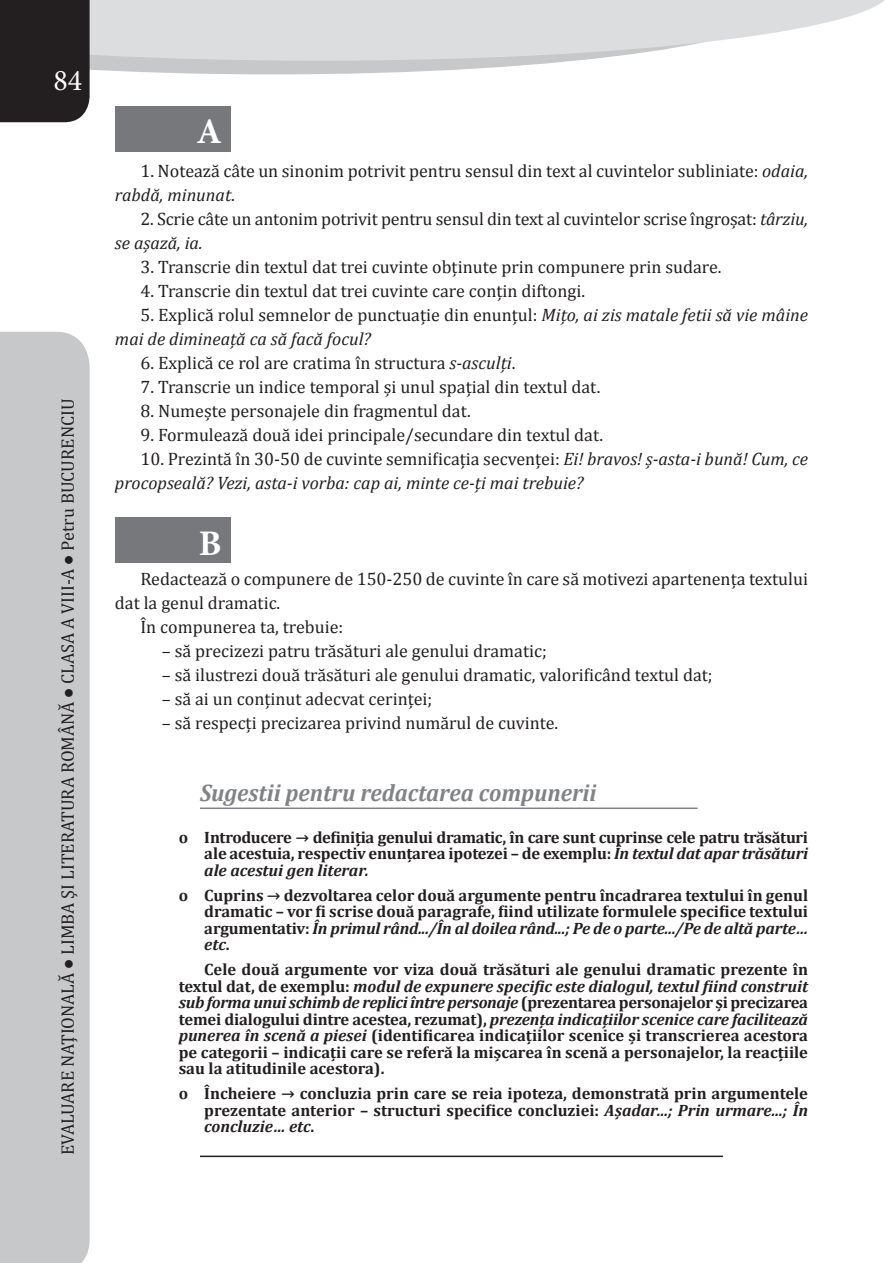
<style>
.page{position:relative;width:893px;height:1263px;background:#fff}
.page>*{position:absolute;margin:0;border:0;box-sizing:border-box;transform-origin:0 0}
.t1{font:700 36px "Minion Pro";color:#fff}
.t2{font:30px "Minion Pro";color:#fff}
.sugestii{font:italic 700 24px "Cambria";color:#808285;scale:.95 1}
.t3{font:18px/24px "Cambria";color:#231f20}
.t4{font:italic 18px/24px "Cambria";color:#231f20}
.t5{font:700 16.5px/16.5px "Cambria";color:#231f20;text-align:justify}
.s1{font-style:italic}
.s2{font-style:normal}
</style>
<div class="page">
<svg style="left:90px;top:61px;width:480px;height:13px;fill:#c7c8ca"></svg>
<svg style="left:90px;top:0;width:795px;height:61px;background:#e0e1e2"></svg>
<div style="left:0;top:332px;width:90px;height:931px;background:#c7c8ca"></div>
<div style="left:0;top:0;width:90px;height:122px;background:#231f20"></div>
<div style="left:115px;top:106px;width:115px;height:46px;background:#76787b"></div>
<div style="left:115px;top:517px;width:115px;height:46px;background:#76787b"></div>
<hr style="left:200px;top:807px;width:497px;height:2px;background:#808285">
<hr style="left:200px;top:1155px;width:523px;height:2px;background:#231f20">
<h2 class="t2" style="left:54px;top:60px;width:30px">84</h2>
<p class="t3" style="left:56px;top:1155px;width:758px;rotate:-90deg">EVALUARE NAŢIONALĂ ● LIMBA ŞI LITERATURA ROMÂNĂ ● CLASA A VIII-A ● Petru BUCURENCIU</p>
<p class="t1" style="left:196px;top:107px;width:27px">A</p>
<p class="t3" style="left:115px;top:159px;width:695px;text-indent:26px">1. Notează câte un sinonim potrivit pentru sensul din text al cuvintelor subliniate: <span class="s1">odaia, rabdă, minunat</span>.</p>
<p class="t3" style="left:115px;top:207px;width:695px;text-indent:26px">2. Scrie câte un antonim potrivit pentru sensul din text al cuvintelor scrise îngroşat: <span class="s1">târziu, se aşază, ia.</span></p>
<p class="t3" style="left:140px;top:255px;width:583px">3. Transcrie din textul dat trei cuvinte obţinute prin compunere prin sudare.</p>
<p class="t3" style="left:140px;top:279px;width:446px">4. Transcrie din textul dat trei cuvinte care conţin diftongi.</p>
<p class="t4" style="left:115px;top:302px;width:695px;text-indent:26px"><span class="s2">5. Explică rolul semnelor de punctuaţie din enunţul:</span> Miţo, ai zis matale fetii să vie mâine mai de dimineaţă ca să facă focul?</p>
<p class="t3" style="left:140px;top:351px;width:376px">6. Explică ce rol are cratima în structura <span class="s1">s-asculţi</span>.</p>
<p class="t3" style="left:140px;top:375px;width:461px">7. Transcrie un indice temporal şi unul spaţial din textul dat.</p>
<p class="t3" style="left:140px;top:399px;width:332px">8. Numeşte personajele din fragmentul dat.</p>
<p class="t3" style="left:140px;top:423px;width:464px">9. Formulează două idei principale/secundare din textul dat.</p>
<p class="t4" style="left:115px;top:446px;width:695px;text-indent:26px"><span class="s2">10. Prezintă în 30-50 de cuvinte semnificaţia secvenţei:</span> Ei! bravos! ş-asta-i bună! Cum, ce procopseală? Vezi, asta-i vorba: cap ai, minte ce-ţi mai trebuie?</p>
<p class="t1" style="left:199px;top:518px;width:24px">B</p>
<p class="t3" style="left:115px;top:567px;width:695px;text-indent:26px">Redactează o compunere de 150-250 de cuvinte în care să motivezi apartenenţa textului dat la genul dramatic.</p>
<p class="t3" style="left:140px;top:615px;width:204px">În compunerea ta, trebuie:</p>
<p class="t3" style="left:162px;top:639px;width:387px">– să precizezi patru trăsături ale genului dramatic;</p>
<p class="t3" style="left:162px;top:663px;width:552px">– să ilustrezi două trăsături ale genului dramatic, valorificând textul dat;</p>
<p class="t3" style="left:162px;top:687px;width:272px">– să ai un conţinut adecvat cerinţei;</p>
<p class="t3" style="left:162px;top:711px;width:398px">– să respecţi precizarea privind numărul de cuvinte.</p>
<p class="sugestii" style="left:200px;top:775px;width:419px">Sugestii pentru redactarea compunerii</p>
<p class="t5" style="left:204px;top:828px;width:605px;text-indent:-26px">o Introducere → definiţia genului dramatic, în care sunt cuprinse cele patru trăsături ale acestuia, respectiv enunţarea ipotezei – de exemplu: <span class="s1">În textul dat apar trăsături ale acestui gen literar.</span></p>
<p class="t5" style="left:204px;top:886px;width:605px;text-indent:-26px">o Cuprins → dezvoltarea celor două argumente pentru încadrarea textului în genul dramatic – vor fi scrise două paragrafe, fiind utilizate formulele specifice textului argumentativ: <span class="s1">În primul rând.../În al doilea rând...; Pe de o parte.../Pe de altă parte… etc</span>.</p>
<p class="t5" style="left:179px;top:961px;width:631px;text-indent:26px">Cele două argumente vor viza două trăsături ale genului dramatic prezente în textul dat, de exemplu: <span class="s1">modul de expunere specific este dialogul, textul fiind construit sub forma unui schimb de replici între personaje</span> (prezentarea personajelor şi precizarea temei dialogului dintre acestea, rezumat), <span class="s1">prezenţa indicaţiilor scenice care facilitează punerea în scenă a piesei</span> (identificarea indicaţiilor scenice şi transcrierea acestora pe categorii – indicaţii care se referă la mişcarea în scenă a personajelor, la reacţiile sau la atitudinile acestora).</p>
<p class="t5" style="left:204px;top:1085px;width:605px;text-indent:-26px">o Încheiere → concluzia prin care se reia ipoteza, demonstrată prin argumentele prezentate anterior – structuri specifice concluziei: <span class="s1">Aşadar...; Prin urmare...; În concluzie… etc</span>.</p>
</div>
